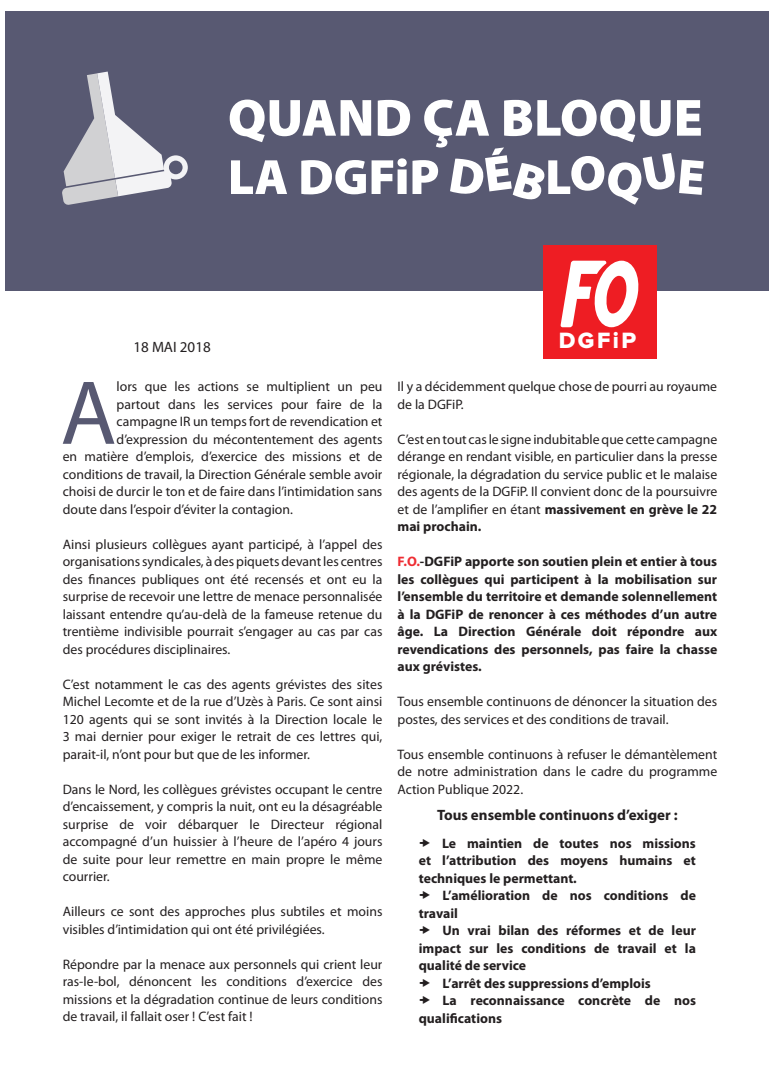
<style>
.page{position:relative;width:780px;height:1088px;background:#fff}
.page>*{position:absolute;margin:0;border:0;box-sizing:border-box;transform-origin:0 0}
.t1{font:91.62px "Myriad Pro";color:#585972}
.t2{font:900 52.75px "Myriad Pro";color:#fff}
.t3{font:23px "Proxima Nova Extrabld";letter-spacing:.11em;color:#fff}
.t4{font:700 15px "Myriad Pro";color:#231f20}
.t5{font:15px "Myriad Pro";color:#231f20}
.t6{font:13.75px/17.5px "Myriad Pro";color:#231f20;text-align:justify}
.t7{font:700 13.75px/17.5px "Myriad Pro";color:#231f20;text-align:justify}
.s1{font-weight:700}
.s2{color:#ee2d33}
</style>
<div class="page">
<div style="left:5px;top:11px;width:764px;height:280px;background:#585972"></div>
<svg style="left:62px;top:72px;width:126px;height:133px"></svg>
<svg style="left:231px;top:160px;width:56px;height:34px"></svg>
<svg style="left:301px;top:158px;width:105px;height:36px"></svg>
<svg style="left:412px;top:160px;width:26px;height:34px"></svg>
<svg style="left:450px;top:147px;width:253px;height:58px"></svg>
<div style="left:543px;top:245px;width:113px;height:114px;background:#ee1d23"></div>
<svg style="left:560px;top:261px;width:79px;height:66px"></svg>
<h2 class="t2" style="left:228px;top:88px;width:476px">QUAND ÇA BLOQUE</h2>
<p class="t5" style="left:133px;top:338px;width:79px">18 MAI 2018</p>
<h3 class="t3" style="left:558px;top:330px;width:79px">DGFiP</h3>
<h1 class="t1" style="left:60px;top:356px;width:58px">A</h1>
<p class="t6" style="left:117px;top:378px;width:267px">lors que les actions se multiplient un peu</p>
<p class="t6" style="left:117px;top:395px;width:267px">partout dans les services pour faire de la</p>
<p class="t6" style="left:117px;top:413px;width:267px">campagne IR un temps fort de revendication et</p>
<p class="t6" style="left:117px;top:430px;width:267px">d’expression du mécontentement des agents</p>
<p class="t6" style="left:63px;top:448px;width:321px">en matière d’emplois, d’exercice des missions et de</p>
<p class="t6" style="left:63px;top:465px;width:321px">conditions de travail, la Direction Générale semble avoir</p>
<p class="t6" style="left:63px;top:483px;width:321px">choisi de durcir le ton et de faire dans l’intimidation sans</p>
<p class="t6" style="left:63px;top:500px;width:232px">doute dans l’espoir d’éviter la contagion.</p>
<p class="t6" style="left:63px;top:535px;width:321px">Ainsi plusieurs collègues ayant participé, à l’appel des organisations syndicales, à des piquets devant les centres des finances publiques ont été recensés et ont eu la surprise de recevoir une lettre de menace personnalisée laissant entendre qu’au-delà de la fameuse retenue du trentième indivisible pourrait s’engager au cas par cas des procédures disciplinaires.</p>
<p class="t6" style="left:63px;top:675px;width:321px">C’est notamment le cas des agents grévistes des sites Michel Lecomte et de la rue d’Uzès à Paris. Ce sont ainsi 120 agents qui se sont invités à la Direction locale le 3 mai dernier pour exiger le retrait de ces lettres qui, parait-il, n’ont pour but que de les informer.</p>
<p class="t6" style="left:63px;top:780px;width:321px">Dans le Nord, les collègues grévistes occupant le centre d’encaissement, y compris la nuit, ont eu la désagréable surprise de voir débarquer le Directeur régional accompagné d’un huissier à l’heure de l’apéro 4 jours de suite pour leur remettre en main propre le même courrier.</p>
<p class="t6" style="left:63px;top:903px;width:321px">Ailleurs ce sont des approches plus subtiles et moins visibles d’intimidation qui ont été privilégiées.</p>
<p class="t6" style="left:63px;top:955px;width:321px">Répondre par la menace aux personnels qui crient leur ras-le-bol, dénoncent les conditions d’exercice des missions et la dégradation continue de leurs conditions de travail, il fallait oser ! C’est fait !</p>
<p class="t6" style="left:397px;top:378px;width:321px">Il y a décidemment quelque chose de pourri au royaume de la DGFiP.</p>
<p class="t6" style="left:397px;top:430px;width:321px">C’est en tout cas le signe indubitable que cette campagne dérange en rendant visible, en particulier dans la presse régionale, la dégradation du service public et le malaise des agents de la DGFiP. Il convient donc de la poursuivre et de l’amplifier en étant <span class="s1">massivement en grève le 22 mai prochain.</span></p>
<p class="t7" style="left:397px;top:552px;width:321px"><span class="s2">F.O.</span>-DGFiP apporte son soutien plein et entier à tous les collègues qui participent à la mobilisation sur l’ensemble du territoire et demande solennellement à la DGFiP de renoncer à ces méthodes d’un autre âge. La Direction Générale doit répondre aux revendications des personnels, pas faire la chasse aux grévistes.</p>
<p class="t6" style="left:397px;top:693px;width:321px">Tous ensemble continuons de dénoncer la situation des postes, des services et des conditions de travail.</p>
<p class="t6" style="left:397px;top:745px;width:321px">Tous ensemble continuons à refuser le démantèlement de notre administration dans le cadre du programme Action Publique 2022.</p>
<p class="t4" style="left:437px;top:805px;width:242px">Tous ensemble continuons d’exiger :</p>
<p class="t7" style="left:419px;top:834px;width:279px;text-indent:23px">Le maintien de toutes nos missions et l’attribution des moyens humains et techniques le permettant.</p>
<p class="t7" style="left:419px;top:886px;width:279px;text-indent:24px">L’amélioration de nos conditions de travail</p>
<p class="t7" style="left:442px;top:921px;width:255px">Un vrai bilan des réformes et de leur</p>
<p class="t7" style="left:419px;top:939px;width:278px">impact sur les conditions de travail et la</p>
<p class="t7" style="left:419px;top:956px;width:109px">qualité de service</p>
<p class="t7" style="left:442px;top:974px;width:210px">L’arrêt des suppressions d’emplois</p>
<p class="t7" style="left:442px;top:991px;width:255px">La reconnaissance concrète de nos</p>
<p class="t7" style="left:419px;top:1009px;width:85px">qualifications</p>
</div>
